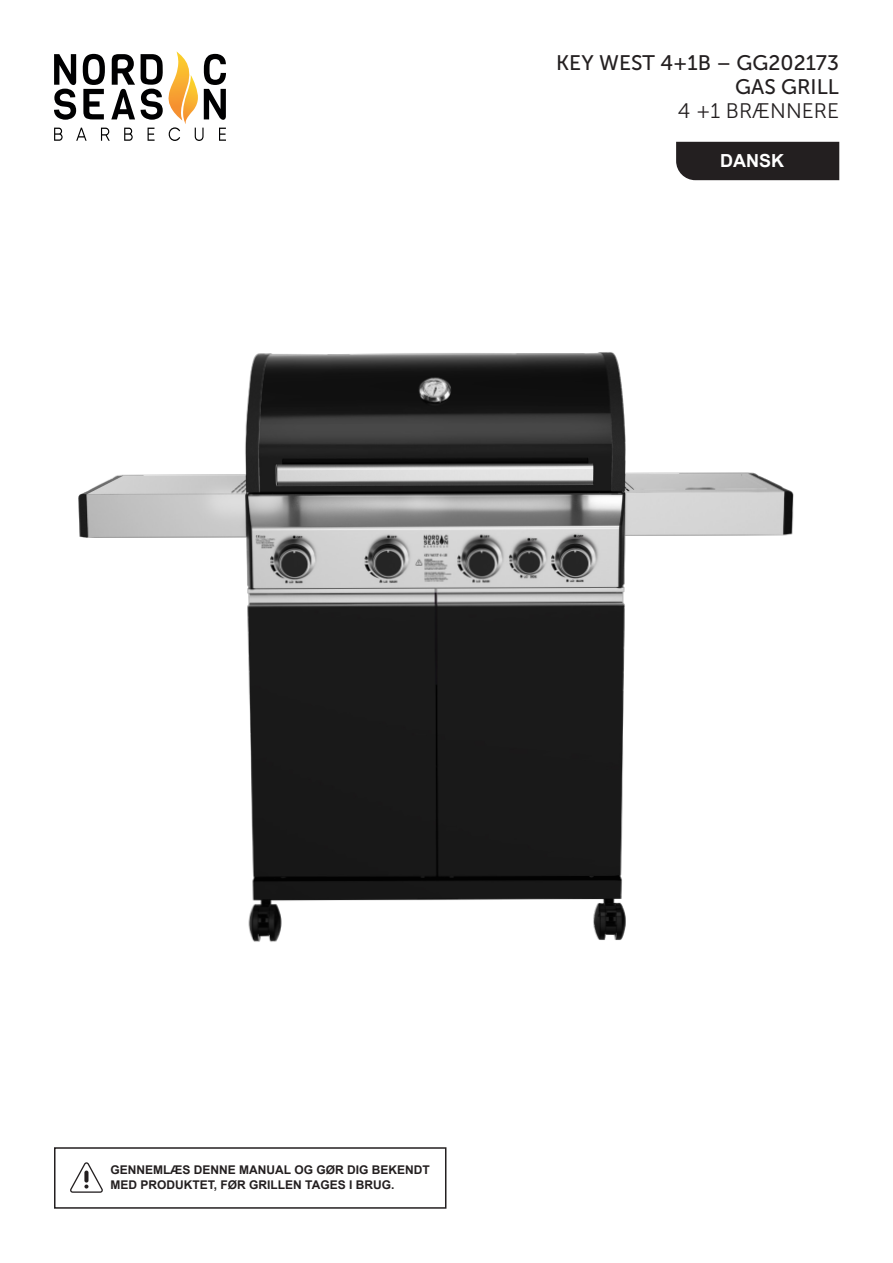
<style>
.page{position:relative;width:893px;height:1263px;background:#fff}
.page>*{position:absolute;margin:0;border:0;box-sizing:border-box;transform-origin:0 0}
.ADVARSEL{font:21px "Museo Sans 500";color:#231f20}
.ADVARSEL-2{font:21px "Museo Sans 300";color:#231f20}
.t1{font:700 18px "Arial";color:#fff}
.ADVARSEL-3{font:700 12px/15px "Arial";color:#231f20}
</style>
<div class="page">
<svg style="left:70px;top:1162px;width:33px;height:31px"></svg>
<svg style="left:84px;top:1170px;width:4px;height:12px"></svg>
<div style="left:54px;top:1147px;width:392px;height:62px;border:2px solid #231f20"></div>
<div style="left:676px;top:142px;width:163px;height:38px;background:#231f20"></div>
<svg style="left:54px;top:54px;width:22px;height:66px"></svg>
<svg style="left:83px;top:54px;width:22px;height:65px"></svg>
<svg style="left:111px;top:54px;width:24px;height:65px"></svg>
<svg style="left:54px;top:128px;width:9px;height:13px"></svg>
<svg style="left:76px;top:128px;width:11px;height:13px"></svg>
<svg style="left:101px;top:128px;width:9px;height:13px"></svg>
<svg style="left:124px;top:128px;width:9px;height:13px"></svg>
<svg style="left:141px;top:51px;width:85px;height:90px"></svg>
<img style="left:78px;top:352px;width:716px;height:590px">
<p class="ADVARSEL" style="left:556px;top:51px;width:284px">KEY WEST 4+1B – GG202173</p>
<p class="ADVARSEL" style="left:735px;top:75px;width:105px">GAS GRILL</p>
<p class="ADVARSEL-2" style="left:678px;top:99px;width:163px">4 +1 BRÆNNERE</p>
<p class="t1" style="left:720px;top:149px;width:65px">DANSK</p>
<p class="ADVARSEL-3" style="left:111px;top:1163px;width:321px">GENNEMLÆS DENNE MANUAL OG GØR DIG BEKENDT<br>MED PRODUKTET, FØR GRILLEN TAGES I BRUG.</p>
</div>
